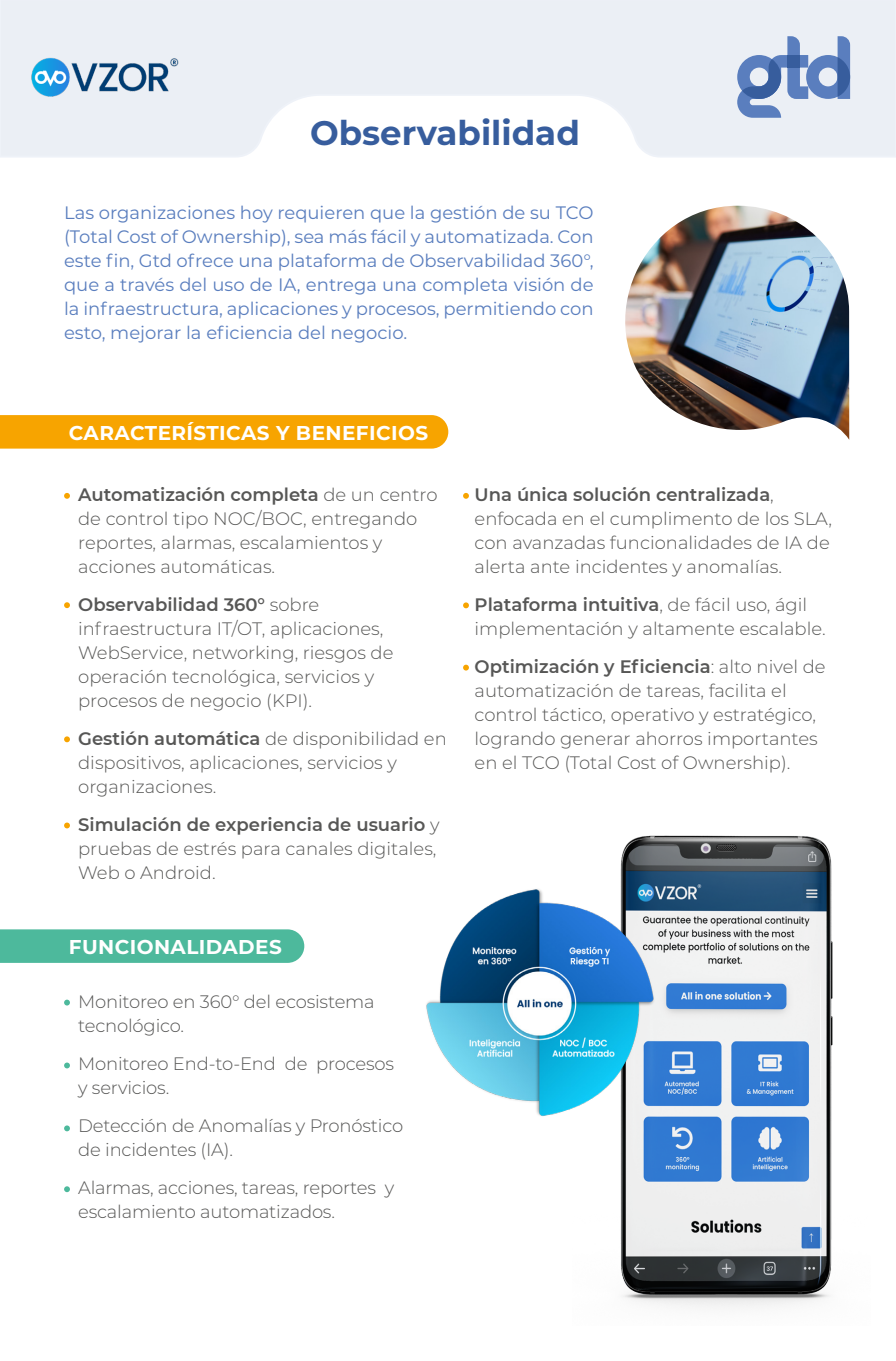
<style>
.page{position:relative;width:896px;height:1361px;background:#fff}
.page>*{position:absolute;margin:0;border:0;box-sizing:border-box;transform-origin:0 0}
.t1{font:700 34px "Montserrat";color:#375d9d}
.t2{font:700 20px "Montserrat";letter-spacing:.02em;color:#fff}
.t3{font:300 18px/24px "Montserrat";color:#575756}
.t4{font:18px/24px "Montserrat";color:#5a7ebe;text-align:justify}
.s1{font-weight:600}
</style>
<div class="page">
<div style="left:0;top:929px;width:304px;height:34px;background:#4db99c"></div>
<div style="left:0;top:415px;width:448px;height:33px;background:#f7a400"></div>
<svg style="left:0;top:0;width:896px;height:157px"></svg>
<svg style="left:737px;top:36px;width:113px;height:82px;background:#9eb2d5"></svg>
<img style="left:625px;top:206px;width:224px;height:234px">
<img style="left:17px;top:56px;width:166px;height:42px">
<svg style="left:64px;top:493px;width:6px;height:6px"></svg>
<svg style="left:463px;top:493px;width:6px;height:6px"></svg>
<svg style="left:463px;top:602px;width:6px;height:6px"></svg>
<svg style="left:463px;top:665px;width:6px;height:5px"></svg>
<svg style="left:64px;top:602px;width:6px;height:6px"></svg>
<svg style="left:64px;top:736px;width:6px;height:6px"></svg>
<svg style="left:64px;top:822px;width:6px;height:6px"></svg>
<svg style="left:64px;top:999px;width:6px;height:6px"></svg>
<svg style="left:64px;top:1062px;width:6px;height:6px"></svg>
<svg style="left:64px;top:1125px;width:6px;height:6px"></svg>
<svg style="left:64px;top:1186px;width:6px;height:6px"></svg>
<img style="left:620px;top:835px;width:213px;height:473px">
<img style="left:426px;top:883px;width:233px;height:238px">
<h1 class="t1" style="left:310px;top:108px;width:271px">Observabilidad</h1>
<p class="t4" style="left:64px;top:200px;width:531px">Las organizaciones hoy requieren que la gestión de su TCO (Total Cost of Ownership), sea más fácil y automatizada. Con este fin, Gtd ofrece una plataforma de Observabilidad 360°, que a través del uso de IA, entrega una completa visión de la infraestructura, aplicaciones y procesos, permitiendo con esto, mejorar la eficiencia del negocio.</p>
<p class="t2" style="left:69px;top:418px;width:361px">CARACTERÍSTICAS Y BENEFICIOS</p>
<p class="t3" style="left:78px;top:482px;width:361px"><span class="s1">Automatización completa</span> de un centro de control tipo NOC/BOC, entregando reportes, alarmas, escalamientos y acciones automáticas.</p>
<p class="t3" style="left:78px;top:592px;width:317px"><span class="s1">Observabilidad 360°</span> sobre infraestructura IT/OT, aplicaciones, WebService, networking, riesgos de operación tecnológica, servicios y procesos de negocio (KPI).</p>
<p class="t3" style="left:78px;top:726px;width:370px"><span class="s1">Gestión automática</span> de disponibilidad en dispositivos, aplicaciones, servicios y organizaciones.</p>
<p class="t3" style="left:78px;top:812px;width:363px"><span class="s1">Simulación de experiencia de usuario</span> y pruebas de estrés para canales digitales,<br>Web o Android.</p>
<p class="t2" style="left:69px;top:933px;width:214px">FUNCIONALIDADES</p>
<p class="t3" style="left:78px;top:989px;width:298px">Monitoreo en 360° del ecosistema tecnológico.</p>
<p class="t3" style="left:78px;top:1051px;width:317px">Monitoreo End-to-End de procesos y servicios.</p>
<p class="t3" style="left:78px;top:1113px;width:327px">Detección de Anomalías y Pronóstico de incidentes (IA).</p>
<p class="t3" style="left:78px;top:1175px;width:318px">Alarmas, acciones, tareas, reportes y escalamiento automatizados.</p>
<p class="t3" style="left:474px;top:482px;width:359px"><span class="s1">Una única solución centralizada</span>, enfocada en el cumplimento de los SLA, con avanzadas funcionalidades de IA de alerta ante incidentes y anomalías.</p>
<p class="t3" style="left:474px;top:592px;width:353px"><span class="s1">Plataforma intuitiva</span>, de fácil uso, ágil implementación y altamente escalable.</p>
<p class="t3" style="left:474px;top:654px;width:352px"><span class="s1">Optimización y Eficiencia</span>: alto nivel de automatización de tareas, facilita el control táctico, operativo y estratégico, logrando generar ahorros importantes en el TCO (Total Cost of Ownership).</p>
</div>
